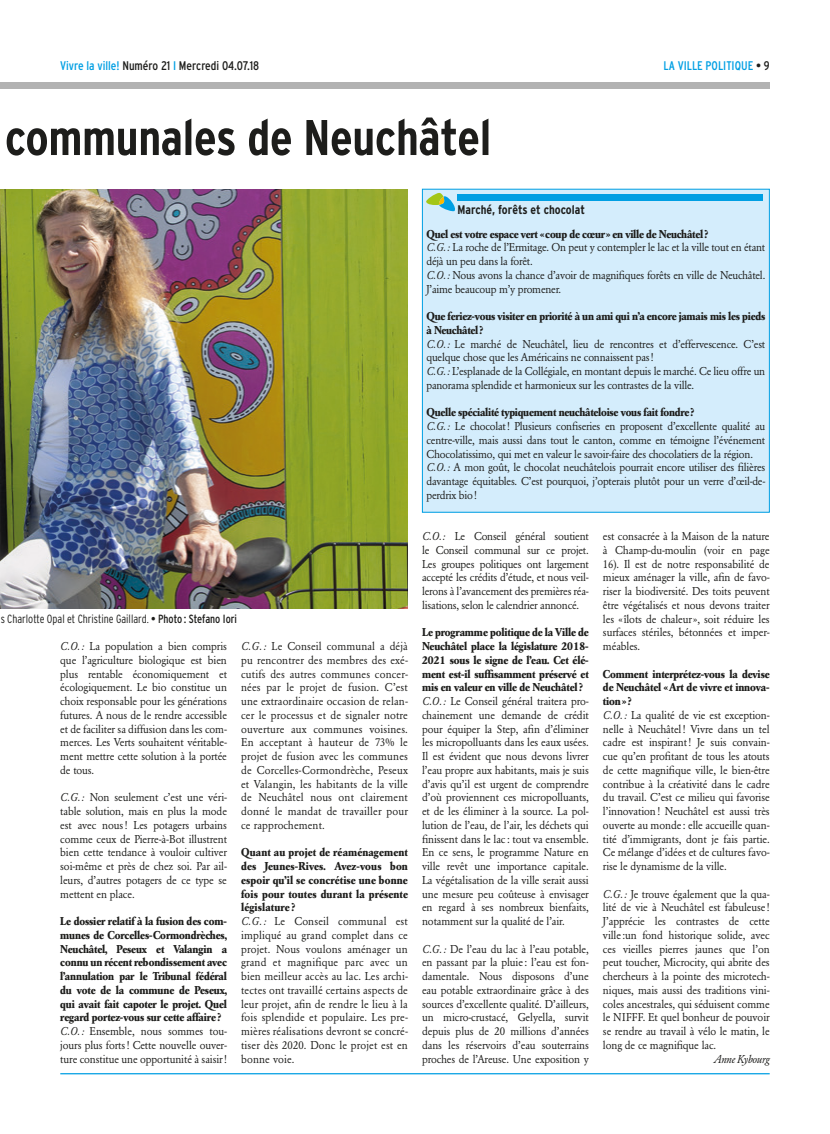
<style>
.page{position:relative;width:830px;height:1134px;background:#fff}
.page>*{position:absolute;margin:0;border:0;box-sizing:border-box;transform-origin:0 0}
.t1{font:700 condensed 50px "Interstate";letter-spacing:-.01em;color:#1d1d1b}
.t2{font:condensed 12.5px "Interstate";color:#1d1d1b}
.t3{font:700 condensed 12.5px "Interstate";color:#1d1d1b}
.t4{font:condensed 12.5px "Interstate";color:#009fe3}
.t5{font:300 condensed 11.88px "Interstate";color:#1d1d1b;scale:.95 1}
.t6{font:11.25px/13.8px "Garamond BE";letter-spacing:-.01em;color:#1d1d1b;text-align:justify;scale:.95 1}
.t7{font:11.25px/13.8px "Garamond BE";letter-spacing:.01em;color:#1d1d1b;scale:.95 1}
.t8{font:700 11.25px/13.8px "Garamond BE";letter-spacing:-.01em;color:#1d1d1b;scale:.95 1}
.t9{font:italic 11.25px "Garamond BE";letter-spacing:-.02em;color:#1d1d1b;scale:.95 1}
.s1{color:#009fe3}
.s2{color:#1d1d1b}
.s3{font-weight:400}
.s4{font-style:italic}
.s5{font-weight:400;font-style:italic}
.s6{font-weight:700}
</style>
<div class="page">
<hr style="left:60px;top:1073px;width:709px;height:1px;background:#009fe3">
<div style="left:0;top:83px;width:769px;height:6px;background:#b2b2b2"></div>
<img style="left:0;top:189px;width:407px;height:420px">
<div style="left:422px;top:189px;width:347px;height:323px;background:#d4edfc"></div>
<div style="left:457px;top:195px;width:305px;height:6px;background:#009fe3"></div>
<svg style="left:426px;top:193px;width:29px;height:18px"></svg>
<p class="t2" style="left:60px;top:59px;width:200px"><span class="s1">Vivre la ville!</span> Numéro 21 <span class="s1">I</span> Mercredi 04.07.18</p>
<p class="t4" style="left:663px;top:59px;width:108px">LA VILLE POLITIQUE <span class="s2">• 9</span></p>
<h1 class="t1" style="left:5px;top:110px;width:488px">communales de Neuchâtel</h1>
<p class="t3" style="left:457px;top:202px;width:129px">Marché, forêts et chocolat</p>
<p class="t5" style="left:1px;top:612px;width:250px">s Charlotte Opal et Christine Gaillard. <span class="s3">• Photo : Stefano Iori</span></p>
<p class="t6" style="left:60px;top:639px;width:177px"><span class="s4">C.O.:</span> La population a bien compris que l’agriculture biologique est bien plus rentable économiquement et écologiquement. Le bio constitue un choix responsable pour les générations futures. A nous de le rendre accessible et de faciliter sa diffusion dans les com&shy;merces. Les Verts souhaitent véritable&shy;ment mettre cette solution à la portée de tous.</p>
<p class="t6" style="left:60px;top:791px;width:177px"><span class="s4">C.G.:</span> Non seulement c’est une véri&shy;table solution, mais en plus la mode est avec nous! Les potagers urbains comme ceux de Pierre-à-Bot illustrent bien cette tendance à vouloir cultiver soi-même et près de chez soi. Par ail&shy;leurs, d’autres potagers de ce type se mettent en place.</p>
<p class="t8" style="left:60px;top:914px;width:177px">Le dossier relatif à la fusion des com&shy;munes de Corcelles-Cormondrèches, Neuchâtel, Peseux et Valangin a connu un récent rebondissement avec l’annulation par le Tribunal fédéral du vote de la commune de Peseux, qui avait fait capoter le projet. Quel regard portez-vous sur cette affaire?<br><span class="s5">C.O.:</span> <span class="s3">Ensemble, nous sommes tou&shy;jours plus forts! Cette nouvelle ouver&shy;ture constitue une opportunité à saisir!</span></p>
<p class="t6" style="left:241px;top:639px;width:177px"><span class="s4">C.G.:</span> Le Conseil communal a déjà pu rencontrer des membres des exé&shy;cutifs des autres communes concer&shy;nées par le projet de fusion. C’est une extraordinaire occasion de relan&shy;cer le processus et de signaler notre ouverture aux communes voisines.<br>En acceptant à hauteur de 73% le projet de fusion avec les communes de Corcelles-Cormondrèche, Peseux et Valangin, les habitants de la ville de Neuchâtel nous ont clairement donné le mandat de travailler pour ce rapprochement.</p>
<p class="t7" style="left:241px;top:846px;width:177px"><span class="s6">Quant au projet de réaménagement des Jeunes-Rives. Avez-vous bon espoir qu’il se concrétise une bonne fois pour toutes durant la présente législature ?<br></span><span class="s4">C.G.:</span> Le Conseil communal est impliqué au grand complet dans ce projet. Nous voulons aménager un grand et magnifique parc avec un bien meilleur accès au lac. Les archi&shy;tectes ont travaillé certains aspects de leur projet, afin de rendre le lieu à la fois splendide et populaire. Les pre&shy;mières réalisations devront se concré&shy;tiser dès 2020. Donc le projet est en bonne voie.</p>
<p class="t6" style="left:426px;top:227px;width:358px;text-align:left"><span class="s6">Quel est votre espace vert «coup de cœur» en ville de Neuchâtel?<br></span><span class="s4">C.G.:</span> La roche de l’Ermitage. On peut y contempler le lac et la ville tout en étant déjà un peu dans la forêt.<br><span class="s4">C.O.:</span> Nous avons la chance d’avoir de magnifiques forêts en ville de Neuchâtel.<br>J’aime beaucoup m’y promener.</p>
<p class="t6" style="left:426px;top:309px;width:358px;text-align:left"><span class="s6">Que feriez-vous visiter en priorité à un ami qui n’a encore jamais mis les pieds à Neuchâtel?<br></span><span class="s4">C.O.:</span> Le marché de Neuchâtel, lieu de rencontres et d’effervescence. C’est quelque chose que les Américains ne connaissent pas!<br><span class="s4">C.G.:</span> L’esplanade de la Collégiale, en montant depuis le marché. Ce lieu offre un panorama splendide et harmonieux sur les contrastes de la ville.</p>
<p class="t6" style="left:426px;top:406px;width:358px;text-align:left"><span class="s6">Quelle spécialité typiquement neuchâteloise vous fait fondre?<br></span><span class="s4">C.G.:</span> Le chocolat! Plusieurs confiseries en proposent d’excellente qualité au centre-ville, mais aussi dans tout le canton, comme en témoigne l’événement Chocolatissimo, qui met en valeur le savoir-faire des chocolatiers de la région.<br><span class="s4">C.O.:</span> A mon goût, le chocolat neuchâtelois pourrait encore utiliser des filières davantage équitables. C’est pourquoi, j’opterais plutôt pour un verre d’œil-de&shy;perdrix bio!</p>
<p class="t6" style="left:422px;top:529px;width:177px"><span class="s4">C.O.:</span> Le Conseil général soutient le Conseil communal sur ce projet.<br>Les groupes politiques ont largement accepté les crédits d’étude, et nous veil&shy;lerons à l’avancement des premières réa&shy;lisations, selon le calendrier annoncé.</p>
<p class="t6" style="left:422px;top:626px;width:177px;text-align:left"><span class="s6">Le programme politique de la Ville de Neuchâtel place la législature 2018- 2021 sous le signe de l’eau. Cet élé&shy;ment est-il suffisamment préservé et mis en valeur en ville de Neuchâtel?<br></span><span class="s4">C.O.:</span> Le Conseil général traitera pro&shy;chainement une demande de crédit pour équiper la Step, afin d’éliminer les micropolluants dans les eaux usées.<br>Il est évident que nous devons livrer l’eau propre aux habitants, mais je suis d’avis qu’il est urgent de comprendre d’où proviennent ces micropolluants, et de les éliminer à la source. La pol&shy;lution de l’eau, de l’air, les déchets qui finissent dans le lac: tout va ensemble.<br>En ce sens, le programme Nature en ville revêt une importance capitale.<br>La végétalisation de la ville serait aussi une mesure peu coûteuse à envisager en regard à ses nombreux bienfaits, notamment sur la qualité de l’air.</p>
<p class="t6" style="left:422px;top:942px;width:177px"><span class="s4">C.G.:</span> De l’eau du lac à l’eau potable, en passant par la pluie: l’eau est fon&shy;damentale. Nous disposons d’une eau potable extraordinaire grâce à des sources d’excellente qualité. D’ailleurs, un micro-crustacé, Gelyella, survit depuis plus de 20 millions d’années dans les réservoirs d’eau souterrains proches de l’Areuse. Une exposition y</p>
<p class="t6" style="left:602px;top:529px;width:177px">est consacrée à la Maison de la nature à Champ-du-moulin (voir en page 16). Il est de notre responsabilité de mieux aménager la ville, afin de favo&shy;riser la biodiversité. Des toits peuvent être végétalisés et nous devons traiter les «îlots de chaleur», soit réduire les surfaces stériles, bétonnées et imper&shy;méables.</p>
<p class="t6" style="left:602px;top:667px;width:177px;text-align:left"><span class="s6">Comment interprétez-vous la devise de Neuchâtel «Art de vivre et innova&shy;tion»?<br></span><span class="s4">C.O.:</span> La qualité de vie est exception&shy;nelle à Neuchâtel! Vivre dans un tel cadre est inspirant! Je suis convain&shy;cue qu’en profitant de tous les atouts de cette magnifique ville, le bien-être contribue à la créativité dans le cadre du travail. C’est ce milieu qui favorise l’innovation! Neuchâtel est aussi très ouverte au monde: elle accueille quan&shy;tité d’immigrants, dont je fais partie.<br>Ce mélange d’idées et de cultures favo&shy;rise le dynamisme de la ville.</p>
<p class="t6" style="left:602px;top:887px;width:177px"><span class="s4">C.G.:</span> Je trouve également que la qua&shy;lité de vie à Neuchâtel est fabuleuse!<br>J’apprécie les contrastes de cette ville:un fond historique solide, avec ces vieilles pierres jaunes que l’on peut toucher, Microcity, qui abrite des chercheurs à la pointe des microtech&shy;niques, mais aussi des traditions vini&shy;coles ancestrales, qui séduisent comme le NIFFF. Et quel bonheur de pouvoir se rendre au travail à vélo le matin, le long de ce magnifique lac.</p>
<p class="t9" style="left:713px;top:1052px;width:60px">Anne Kybourg</p>
</div>
